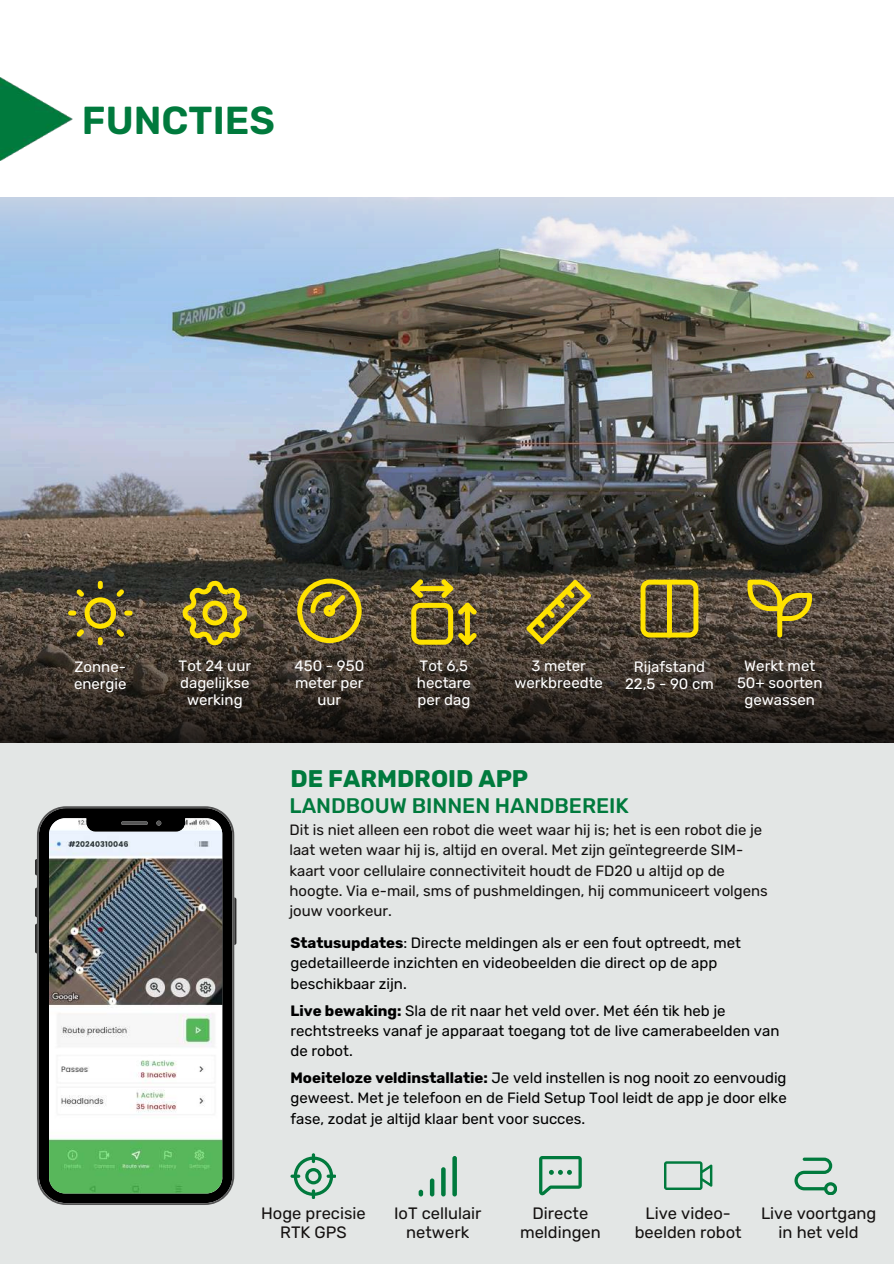
<style>
.page{position:relative;width:894px;height:1264px;background:#fff}
.page>*{position:absolute;margin:0;border:0;box-sizing:border-box;transform-origin:0 0}
.t1{font:600 39px "Rubik";color:#007a3d}
.t2{font:700 24px "Rubik";color:#007a3d}
.t3{font:500 21px "Rubik";color:#007a3d}
.t4{font:16.5px/19.2px "Rubik";color:#141110;text-align:center}
.t5{font:15px/20.2px "Rubik";color:#000}
.t6{font:15px/16.8px "Rubik";color:#fff;text-align:center}
.t7{font:14.85px/20.2px "Rubik";color:#141110}
.s1{font-weight:700}
</style>
<div class="page">
<div style="left:0;top:724px;width:893px;height:539px;background:#e3e6e5"></div>
<img style="left:0;top:406px;width:893px;height:336px">
<svg style="left:68px;top:581px;width:64px;height:64px;background:#6b5f31"></svg>
<svg style="left:182px;top:580px;width:65px;height:65px;background:#867629"></svg>
<svg style="left:297px;top:578px;width:64px;height:65px;background:#88772c"></svg>
<svg style="left:411px;top:579px;width:65px;height:65px;background:#8c7b28"></svg>
<svg style="left:526px;top:579px;width:65px;height:65px;background:#7b6b2f"></svg>
<svg style="left:640px;top:579px;width:58px;height:58px;background:#8a782b"></svg>
<div style="left:666px;top:579px;width:5px;height:58px;background:#ffe200;border-radius:2px"></div>
<svg style="left:747px;top:579px;width:64px;height:42px;background:#8e7c30"></svg>
<div style="left:777px;top:599px;width:5px;height:38px;background:#ffe200;border-radius:2px"></div>
<svg style="left:35px;top:859px;width:2px;height:16px"></svg>
<svg style="left:35px;top:887px;width:2px;height:30px"></svg>
<svg style="left:35px;top:923px;width:2px;height:30px"></svg>
<svg style="left:234px;top:897px;width:2px;height:48px"></svg>
<img style="left:37px;top:806px;width:197px;height:398px">
<img style="left:0;top:197px;width:893px;height:209px">
<svg style="left:290px;top:1153px;width:46px;height:46px"></svg>
<svg style="left:418px;top:1156px;width:39px;height:40px"></svg>
<svg style="left:539px;top:1156px;width:42px;height:39px"></svg>
<svg style="left:664px;top:1161px;width:48px;height:28px"></svg>
<svg style="left:794px;top:1157px;width:42px;height:38px"></svg>
<img style="left:0;top:78px;width:73px;height:82px">
<h1 class="t1" style="left:82px;top:98px;width:194px">FUNCTIES</h1>
<p class="t6" style="left:74px;top:658px;width:54px;text-align:left">Zonne&shy;energie</p>
<p class="t6" style="left:178px;top:658px;width:74px">Tot 24 uur dagelijkse werking</p>
<p class="t6" style="left:294px;top:658px;width:71px">450 - 950 meter per uur</p>
<p class="t6" style="left:417px;top:658px;width:56px;text-align:left">Tot 6,5 hectare per dag</p>
<p class="t6" style="left:514px;top:658px;width:90px">3 meter werkbreedte</p>
<p class="t6" style="left:625px;top:658px;width:90px">Rijafstand<br>22,5 - 90 cm</p>
<p class="t6" style="left:736px;top:658px;width:87px">Werkt met<br>50+ soorten gewassen</p>
<h2 class="t2" style="left:290px;top:764px;width:239px">DE FARMDROID APP</h2>
<h3 class="t3" style="left:289px;top:793px;width:341px">LANDBOUW BINNEN HANDBEREIK</h3>
<p class="t7" style="left:289px;top:820px;width:479px">Dit is niet alleen een robot die weet waar hij is; het is een robot die je laat weten waar hij is, altijd en overal. Met zijn geïntegreerde SIM&shy;kaart voor cellulaire connectiviteit houdt de FD20 u altijd op de hoogte. Via e-mail, sms of pushmeldingen, hij communiceert volgens jouw voorkeur.</p>
<p class="t5" style="left:290px;top:932px;width:452px"><span class="s1">Statusupdates</span>: Directe meldingen als er een fout optreedt, met gedetailleerde inzichten en videobeelden die direct op de app beschikbaar zijn.</p>
<p class="t5" style="left:290px;top:1000px;width:490px"><span class="s1">Live bewaking:</span> Sla de rit naar het veld over. Met één tik heb je rechtstreeks vanaf je apparaat toegang tot de live camerabeelden van de robot.</p>
<p class="t5" style="left:290px;top:1067px;width:497px;text-align:justify"><span class="s1">Moeiteloze veldinstallatie:</span> Je veld instellen is nog nooit zo eenvoudig geweest. Met je telefoon en de Field Setup Tool leidt de app je door elke fase, zodat je altijd klaar bent voor succes.</p>
<p class="t4" style="left:261px;top:1203px;width:106px">Hoge precisie<br>RTK GPS</p>
<p class="t4" style="left:394px;top:1203px;width:89px">IoT cellulair netwerk</p>
<p class="t4" style="left:520px;top:1203px;width:82px">Directe meldingen</p>
<p class="t4" style="left:634px;top:1203px;width:108px">Live video&shy;beelden robot</p>
<p class="t4" style="left:760px;top:1203px;width:117px">Live voortgang in het veld</p>
</div>
